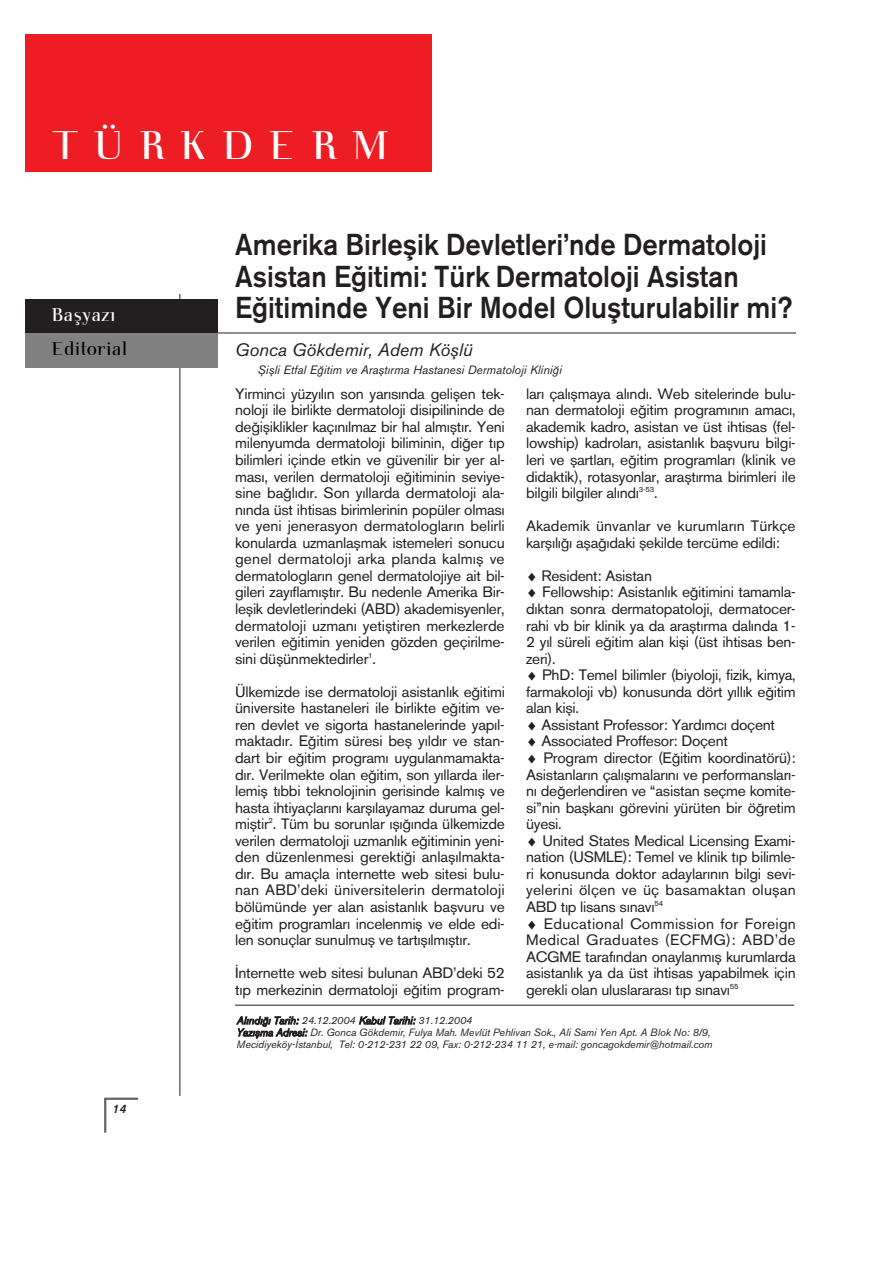
<style>
.page{position:relative;width:893px;height:1263px;background:#fff}
.page>*{position:absolute;margin:0;border:0;box-sizing:border-box;transform-origin:0 0}
.t1{font:39px "One Ioda Script";letter-spacing:.39em;color:#fff}
.t2{font:30px/31.5px "AG2 med";color:#231f20;scale:.91 1}
.t3{font:18px "AG1 ita";color:#231f20}
.t4{font:18px "One Ioda Script";color:#000}
.t5{font:18px "One Ioda Script";color:#fff}
.t6{font:15px/16.5px "AG1 reg";letter-spacing:-.02em;color:#231f20;text-align:justify}
.t7{font:15px/16.5px "AG1 reg";color:#231f20}
.t8{font:15px "AG1 reg";letter-spacing:.015em;color:#231f20}
.t9{font:15px "AG1 reg";letter-spacing:.02em;color:#231f20}
.t10{font:15px "AG1 reg";letter-spacing:.025em;color:#231f20}
.t11{font:12px "AG1 ita";color:#231f20}
.t12{font:12px "AG2 ita";color:#231f20}
.t13{font:10.5px/12.1px "AG1 ita";letter-spacing:-.005em;color:#231f20}
</style>
<div class="page">
<hr style="left:179px;top:294px;width:1px;height:802px;background:#231f20">
<hr style="left:180px;top:333px;width:616px;height:1px;background:#231f20">
<div style="left:26px;top:299px;width:191px;height:34px;background:#231f20"></div>
<div style="left:26px;top:333px;width:191px;height:34px;background:#808080"></div>
<div style="left:26px;top:34px;width:405px;height:138px;background:#ee1d23"></div>
<hr style="left:104px;top:1098px;width:34px;height:2px;background:#666">
<hr style="left:104px;top:1098px;width:2px;height:35px;background:#666">
<hr style="left:235px;top:1005px;width:559px;height:1px;background:#231f20">
<h1 class="t1" style="left:52px;top:130px;width:338px">TÜRKDERM</h1>
<p class="t5" style="left:52px;top:307px;width:66px">Baflyaz›</p>
<p class="t4" style="left:52px;top:341px;width:77px">Editorial</p>
<p class="t12" style="left:113px;top:1105px;width:15px">14</p>
<h2 class="t2" style="left:235px;top:232px;width:614px">Amerika Birleflik Devletleri’nde Dermatoloji<br>Asistan E¤itimi: Türk Dermatoloji Asistan<br>E¤itiminde Yeni Bir Model Oluflturulabilir mi?</h2>
<p class="t3" style="left:235px;top:343px;width:239px">Gonca Gökdemir, Adem Köfllü</p>
<p class="t11" style="left:258px;top:365px;width:305px">fiiflli Etfal E¤itim ve Araflt›rma Hastanesi Dermatoloji Klini¤i</p>
<p class="t6" style="left:235px;top:387px;width:271px">Yirminci yüzy›l›n son yar›s›nda geliflen tek&shy;noloji ile birlikte dermatoloji disipilininde de de¤ifliklikler kaç›n›lmaz bir hal alm›flt›r. Yeni milenyumda dermatoloji biliminin, di¤er t›p bilimleri içinde etkin ve güvenilir bir yer al&shy;mas›, verilen dermatoloji e¤itiminin seviye&shy;sine ba¤l›d›r. Son y›llarda dermatoloji ala&shy;n›nda üst ihtisas birimlerinin popüler olmas› ve yeni jenerasyon dermatologlar›n belirli konularda uzmanlaflmak istemeleri sonucu genel dermatoloji arka planda kalm›fl ve dermatologlar›n genel dermatolojiye ait bil&shy;gileri zay›flam›flt›r. Bu nedenle Amerika Bir&shy;leflik devletlerindeki (ABD) akademisyenler, dermatoloji uzman› yetifltiren merkezlerde verilen e¤itimin yeniden gözden geçirilme&shy;sini düflünmektedirler<sup>1</sup>.</p>
<p class="t6" style="left:235px;top:685px;width:271px">Ülkemizde ise dermatoloji asistanl›k e¤itimi üniversite hastaneleri ile birlikte e¤itim ve&shy;ren devlet ve sigorta hastanelerinde yap›l&shy;maktad›r. E¤itim süresi befl y›ld›r ve stan&shy;dart bir e¤itim program› uygulanmamakta&shy;d›r. Verilmekte olan e¤itim, son y›llarda iler&shy;lemifl t›bbi teknolojinin gerisinde kalm›fl ve hasta ihtiyaçlar›n› karfl›layamaz duruma gel&shy;mifltir<sup>2</sup>. Tüm bu sorunlar ›fl›¤›nda ülkemizde verilen dermatoloji uzmanl›k e¤itiminin yeni&shy;den düzenlenmesi gerekti¤i anlafl›lmakta&shy;d›r. Bu amaçla internette web sitesi bulu&shy;nan ABD’deki üniversitelerin dermatoloji bölümünde yer alan asistanl›k baflvuru ve e¤itim programlar› incelenmifl ve elde edi&shy;len sonuçlar sunulmufl ve tart›fl›lm›flt›r.</p>
<p class="t6" style="left:235px;top:966px;width:271px">‹nternette web sitesi bulunan ABD’deki 52 t›p merkezinin dermatoloji e¤itim program-</p>
<p class="t6" style="left:526px;top:387px;width:271px">lar› çal›flmaya al›nd›. Web sitelerinde bulu&shy;nan dermatoloji e¤itim program›n›n amac›, akademik kadro, asistan ve üst ihtisas (fel&shy;lowship) kadrolar›, asistanl›k baflvuru bilgi&shy;leri ve flartlar›, e¤itim programlar› (klinik ve didaktik), rotasyonlar, araflt›rma birimleri ile bilgili bilgiler al›nd›<sup>3-53</sup>.</p>
<p class="t7" style="left:526px;top:519px;width:271px">Akademik ünvanlar ve kurumlar›n Türkçe karfl›l›¤› afla¤›daki flekilde tercüme edildi:</p>
<p class="t6" style="left:541px;top:569px;width:112px">Resident: Asistan</p>
<p class="t6" style="left:542px;top:586px;width:255px">Fellowship: Asistanl›k e¤itimini tamamla-</p>
<p class="t6" style="left:526px;top:602px;width:271px">d›ktan sonra dermatopatoloji, dermatocer-</p>
<p class="t6" style="left:526px;top:619px;width:271px">rahi vb bir klinik ya da araflt›rma dal›nda 1-</p>
<p class="t6" style="left:526px;top:635px;width:271px">2 y›l süreli e¤itim alan kifli (üst ihtisas ben-</p>
<p class="t6" style="left:526px;top:652px;width:31px">zeri).</p>
<p class="t6" style="left:542px;top:668px;width:255px">PhD: Temel bilimler (biyoloji, fizik, kimya,</p>
<p class="t6" style="left:526px;top:685px;width:271px">farmakoloji vb) konusunda dört y›ll›k e¤itim</p>
<p class="t6" style="left:526px;top:701px;width:54px">alan kifli.</p>
<p class="t6" style="left:541px;top:718px;width:235px">Assistant Professor: Yard›mc› doçent</p>
<p class="t6" style="left:541px;top:735px;width:188px">Associated Proffesor: Doçent</p>
<p class="t6" style="left:543px;top:751px;width:253px">Program director (E¤itim koordinatörü):</p>
<p class="t6" style="left:526px;top:768px;width:271px">Asistanlar›n çal›flmalar›n› ve performanslar›-</p>
<p class="t6" style="left:526px;top:784px;width:271px">n› de¤erlendiren ve “asistan seçme komite-</p>
<p class="t6" style="left:526px;top:801px;width:271px">si”nin baflkan› görevini yürüten bir ö¤retim</p>
<p class="t6" style="left:526px;top:817px;width:37px">üyesi.</p>
<p class="t6" style="left:542px;top:834px;width:255px">United States Medical Licensing Exami-</p>
<p class="t6" style="left:526px;top:850px;width:271px">nation (USMLE): Temel ve klinik t›p bilimle-</p>
<p class="t6" style="left:526px;top:867px;width:271px">ri konusunda doktor adaylar›n›n bilgi sevi-</p>
<p class="t8" style="left:526px;top:885px;width:271px">yelerini ölçen ve üç basamaktan oluflan</p>
<p class="t6" style="left:526px;top:900px;width:139px">ABD t›p lisans s›nav›<sup>54</sup></p>
<p class="t9" style="left:544px;top:918px;width:253px">Educational Commission for Foreign</p>
<p class="t10" style="left:526px;top:934px;width:271px">Medical Graduates (ECFMG): ABD’de</p>
<p class="t6" style="left:526px;top:950px;width:271px">ACGME taraf›ndan onaylanm›fl kurumlarda</p>
<p class="t6" style="left:526px;top:966px;width:271px">asistanl›k ya da üst ihtisas yapabilmek için</p>
<p class="t6" style="left:526px;top:983px;width:214px">gerekli olan uluslararas› t›p s›nav›<sup>55</sup></p>
<p class="t13" style="left:237px;top:1016px;width:477px">Al›nd›¤› Tarih: 24.12.2004 Kabul Tarihi: 31.12.2004<br>Yaz›flma Adresi: Dr. Gonca Gökdemir, Fulya Mah. Mevlüt Pehlivan Sok., Ali Sami Yen Apt. A Blok No: 8/9,<br>Mecidiyeköy-‹stanbul, Tel: 0-212-231 22 09, Fax: 0-212-234 11 21, e-mail: goncagokdemir@hotmail.com</p>
</div>
